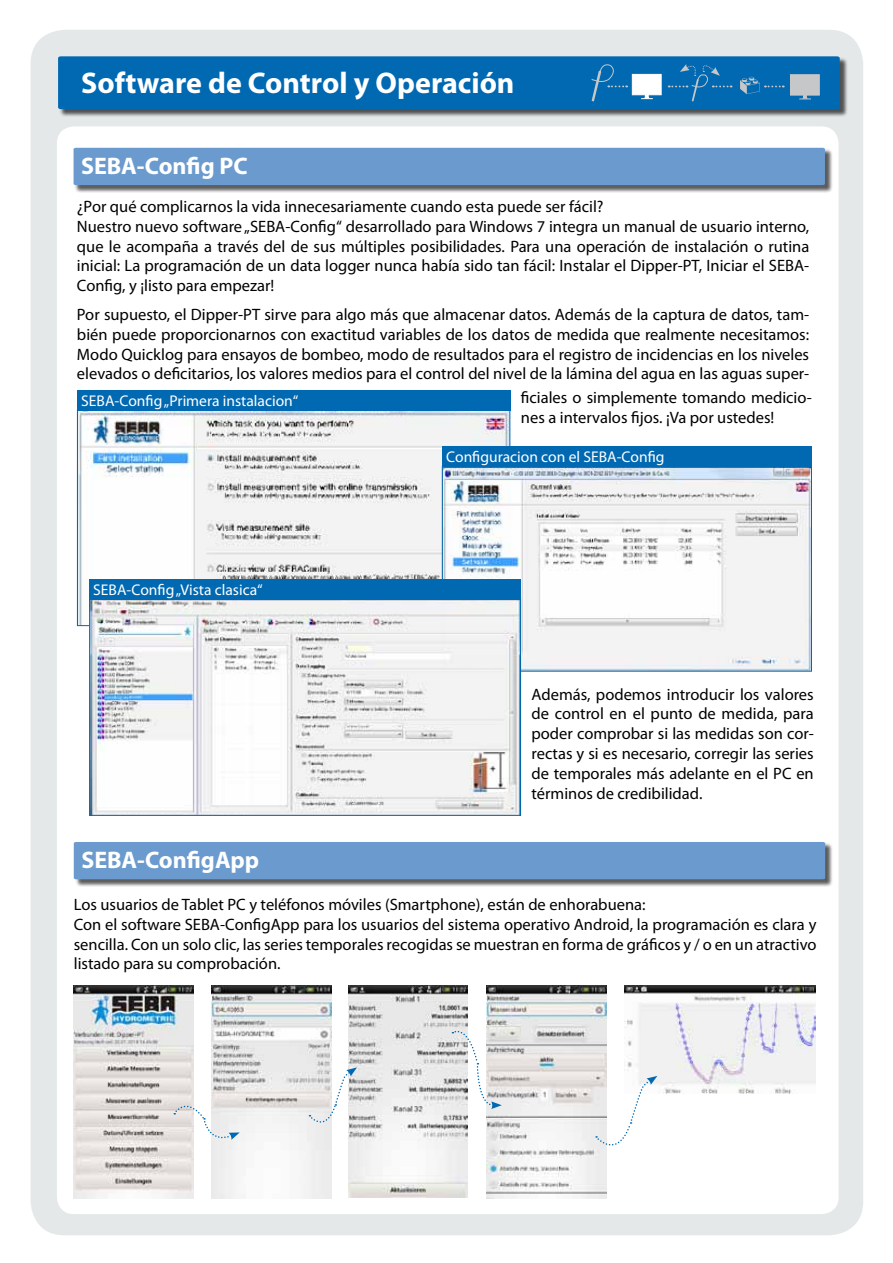
<style>
.page{position:relative;width:893px;height:1263px;background:#fff}
.page>*{position:absolute;margin:0;border:0;box-sizing:border-box;transform-origin:0 0}
.t1{font:700 30px "Myriad Pro";color:#fff}
.t2{font:700 24px "Myriad Pro";color:#fff}
.t3{font:16.5px/19.8px "Myriad Pro";color:#000}
.t4{font:15.6px "Myriad Pro";color:#fff}
</style>
<div class="page">
<div style="left:31px;top:30px;width:832px;height:1205px;background:#e4e8e9;border-radius:34px"></div>
<div style="left:57px;top:126px;width:781px;height:1088px;background:#fff;border-radius:17px"></div>
<div style="left:59px;top:57px;width:789px;height:60px;background:#000;opacity:.65"></div>
<svg style="left:58px;top:56px;width:782px;height:53px;background:#0b6eb4"></svg>
<div style="left:75px;top:148px;width:758px;height:45px;background:#000;opacity:.65"></div>
<div style="left:74px;top:148px;width:751px;height:37px;background:#6b9bce"></div>
<img style="left:79px;top:412px;width:429px;height:212px">
<div style="left:77px;top:391px;width:433px;height:20px;background:#0069b2"></div>
<img style="left:444px;top:468px;width:366px;height:201px">
<div style="left:442px;top:466px;width:370px;height:205px;border:1px solid #0069b2"></div>
<div style="left:442px;top:447px;width:370px;height:20px;background:#0069b2"></div>
<img style="left:91px;top:600px;width:428px;height:214px">
<div style="left:89px;top:598px;width:432px;height:218px;border:1px solid #0069b2"></div>
<div style="left:89px;top:579px;width:432px;height:20px;background:#0069b2"></div>
<div style="left:75px;top:843px;width:759px;height:44px;background:#000;opacity:.65"></div>
<div style="left:74px;top:842px;width:751px;height:37px;background:#6b9bce"></div>
<img style="left:624px;top:985px;width:192px;height:108px">
<img style="left:487px;top:985px;width:120px;height:213px">
<img style="left:212px;top:986px;width:119px;height:212px">
<img style="left:348px;top:985px;width:120px;height:213px">
<img style="left:74px;top:985px;width:119px;height:213px">
<svg style="left:174px;top:1100px;width:66px;height:42px"></svg>
<svg style="left:309px;top:1067px;width:48px;height:61px"></svg>
<svg style="left:452px;top:1030px;width:50px;height:79px"></svg>
<svg style="left:596px;top:1076px;width:61px;height:78px"></svg>
<h1 class="t1" style="left:81px;top:63px;width:435px">Software de Control y Operación</h1>
<h2 class="t2" style="left:81px;top:150px;width:168px">SEBA-Config PC</h2>
<p class="t3" style="left:77px;top:196px;width:734px">¿Por qué complicarnos la vida innecesariamente cuando esta puede ser fácil?<br>Nuestro nuevo software „SEBA-Config“ desarrollado para Windows 7 integra un manual de usuario interno, que le acompaña a través del de sus múltiples posibilidades. Para una operación de instalación o rutina inicial: La programación de un data logger nunca había sido tan fácil: Instalar el Dipper-PT, Iniciar el SEBA-Config, y ¡listo para empezar!</p>
<p class="t3" style="left:77px;top:304px;width:734px;text-align:justify">Por supuesto, el Dipper-PT sirve para algo más que almacenar datos. Además de la captura de datos, tam&shy;bién puede proporcionarnos con exactitud variables de los datos de medida que realmente necesitamos:<br>Modo Quicklog para ensayos de bombeo, modo de resultados para el registro de incidencias en los niveles elevados o deficitarios, los valores medios para el control del nivel de la lámina del agua en las aguas super-</p>
<p class="t4" style="left:81px;top:391px;width:219px">SEBA-Config „Primera instalacion“</p>
<p class="t4" style="left:93px;top:580px;width:171px">SEBA-Config „Vista clasica“</p>
<h2 class="t2" style="left:81px;top:844px;width:179px">SEBA-ConfigApp</h2>
<p class="t3" style="left:521px;top:387px;width:292px">ficiales o simplemente tomando medicio&shy;nes a intervalos fijos. ¡Va por ustedes!</p>
<p class="t4" style="left:446px;top:447px;width:220px">Configuracion con el SEBA-Config</p>
<p class="t3" style="left:531px;top:684px;width:284px;text-align:justify">Además, podemos introducir los valores de control en el punto de medida, para poder comprobar si las medidas son cor&shy;rectas y si es necesario, corregir las series de temporales más adelante en el PC en términos de credibilidad.</p>
<p class="t3" style="left:74px;top:894px;width:744px">Los usuarios de Tablet PC y teléfonos móviles (Smartphone), están de enhorabuena:<br>Con el software SEBA-ConfigApp para los usuarios del sistema operativo Android, la programación es clara y sencilla. Con un solo clic, las series temporales recogidas se muestran en forma de gráficos y / o en un atractivo listado para su comprobación.</p>
</div>
